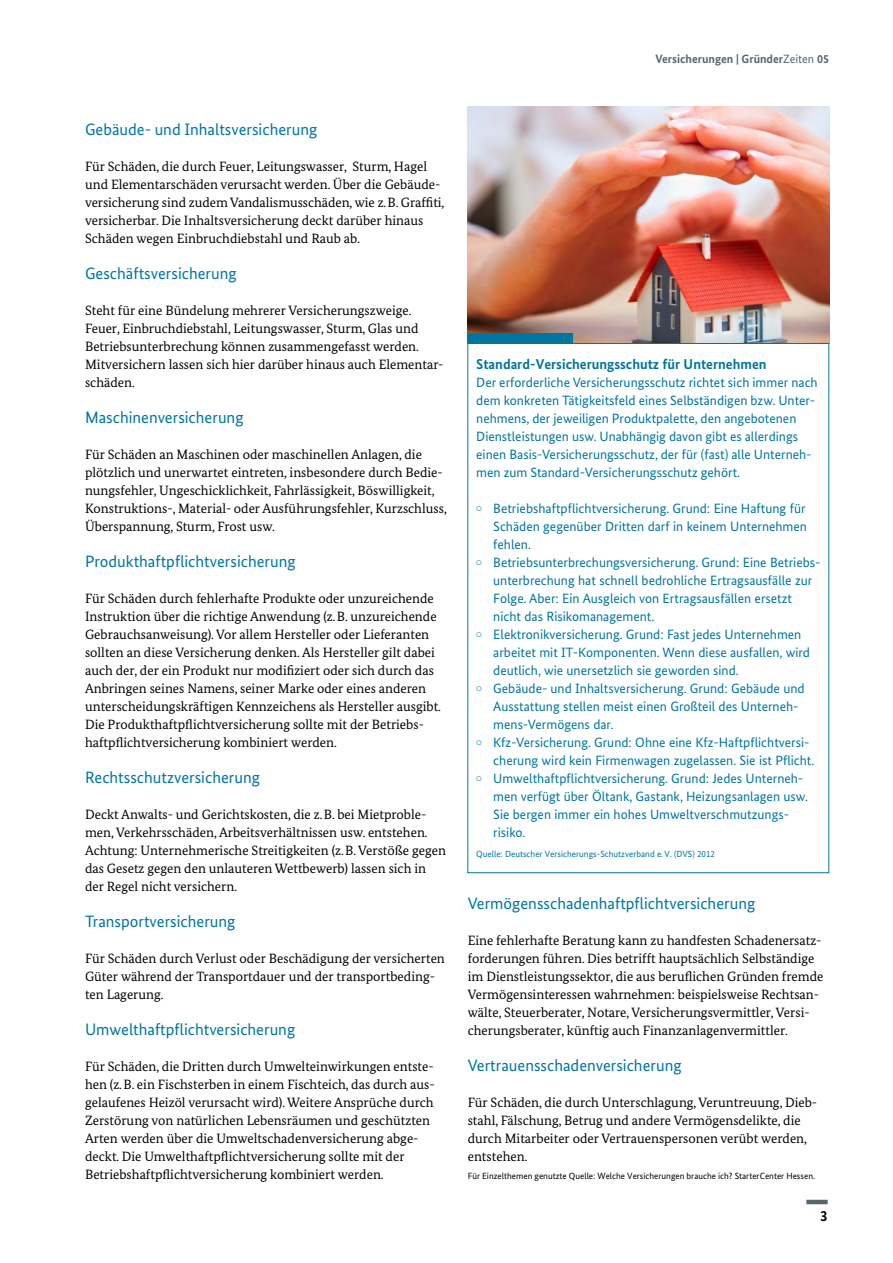
<style>
.page{position:relative;width:893px;height:1263px;background:#fff}
.page>*{position:absolute;margin:0;border:0;box-sizing:border-box;transform-origin:0 0}
.t1{font:16.5px "Bundes Sans";color:#0075a0}
.t2{font:700 15px "Bundes Sans";color:#000}
.t3{font:700 14.25px "Bundes Sans";color:#0075a0}
.t4{font:13.5px/18px "Bundes Serif";color:#000}
.t5{font:13.5px/18px "Bundes Sans";color:#0075a0}
.t6{font:700 12px "Bundes Sans";color:#57666d}
.t7{font:9px "Bundes Sans";color:#000}
.t8{font:9px "Bundes Sans";color:#0075a0}
.s1{font-weight:400}
</style>
<div class="page">
<hr style="left:806px;top:1200px;width:22px;height:4px;background:#57666d">
<img style="left:467px;top:106px;width:362px;height:237px">
<div style="left:467px;top:333px;width:106px;height:10px;background:#0075a0"></div>
<p class="t6" style="left:655px;top:52px;width:175px">Versicherungen | Gründer<span class="s1">Zeiten</span> 05</p>
<p class="t1" style="left:85px;top:119px;width:234px">Gebäude- und Inhaltsversicherung</p>
<p class="t4" style="left:85px;top:157px;width:361px">Für Schäden, die durch Feuer, Leitungswasser, Sturm, Hagel und Elementarschäden verursacht werden. Über die Gebäude&shy;versicherung sind zudem Vandalismusschäden, wie z.B. Graffiti, versicherbar. Die Inhaltsversicherung deckt darüber hinaus Schäden wegen Einbruchdiebstahl und Raub ab.</p>
<h3 class="t1" style="left:85px;top:263px;width:153px">Geschäftsversicherung</h3>
<p class="t4" style="left:85px;top:301px;width:358px">Steht für eine Bündelung mehrerer Versicherungszweige.<br>Feuer, Einbruchdiebstahl, Leitungswasser, Sturm, Glas und Betriebsunterbrechung können zusammengefasst werden.<br>Mitversichern lassen sich hier darüber hinaus auch Elementar&shy;schäden.</p>
<h3 class="t1" style="left:85px;top:407px;width:160px">Maschinenversicherung</h3>
<p class="t4" style="left:85px;top:445px;width:363px">Für Schäden an Maschinen oder maschinellen Anlagen, die plötzlich und unerwartet eintreten, insbesondere durch Bedie&shy;nungsfehler, Ungeschicklichkeit, Fahrlässigkeit, Böswilligkeit, Konstruktions-, Material- oder Ausführungsfehler, Kurzschluss, Überspannung, Sturm, Frost usw.</p>
<h3 class="t1" style="left:85px;top:551px;width:212px">Produkthaftpflichtversicherung</h3>
<p class="t4" style="left:85px;top:589px;width:357px">Für Schäden durch fehlerhafte Produkte oder unzureichende Instruktion über die richtige Anwendung (z.B. unzureichende Gebrauchsanweisung). Vor allem Hersteller oder Lieferanten sollten an diese Versicherung denken. Als Hersteller gilt dabei auch der, der ein Produkt nur modifiziert oder sich durch das Anbringen seines Namens, seiner Marke oder eines anderen unterscheidungskräftigen Kennzeichens als Hersteller ausgibt.<br>Die Produkthaftpflichtversicherung sollte mit der Betriebs&shy;haftpflichtversicherung kombiniert werden.</p>
<h3 class="t1" style="left:85px;top:767px;width:176px">Rechtsschutzversicherung</h3>
<p class="t4" style="left:85px;top:805px;width:362px">Deckt Anwalts- und Gerichtskosten, die z.B. bei Mietproble&shy;men, Verkehrsschäden, Arbeitsverhältnissen usw. entstehen.<br>Achtung: Unternehmerische Streitigkeiten (z.B. Verstöße gegen das Gesetz gegen den unlauteren Wettbewerb) lassen sich in der Regel nicht versichern.</p>
<h3 class="t1" style="left:85px;top:911px;width:152px">Transportversicherung</h3>
<p class="t4" style="left:85px;top:949px;width:361px">Für Schäden durch Verlust oder Beschädigung der versicherten<br>Güter während der Transportdauer und der transportbeding&shy;ten Lagerung.</p>
<h3 class="t1" style="left:85px;top:1019px;width:212px">Umwelthaftpflichtversicherung</h3>
<p class="t4" style="left:85px;top:1057px;width:351px">Für Schäden, die Dritten durch Umwelteinwirkungen entste&shy;hen (z.B. ein Fischsterben in einem Fischteich, das durch aus&shy;gelaufenes Heizöl verursacht wird). Weitere Ansprüche durch Zerstörung von natürlichen Lebensräumen und geschützten Arten werden über die Umweltschadenversicherung abge&shy;deckt. Die Umwelthaftpflichtversicherung sollte mit der Betriebshaftpflichtversicherung kombiniert werden.</p>
<h4 class="t3" style="left:476px;top:355px;width:292px">Standard-Versicherungsschutz für Unternehmen</h4>
<p class="t5" style="left:476px;top:373px;width:343px">Der erforderliche Versicherungsschutz richtet sich immer nach dem konkreten Tätigkeitsfeld eines Selbständigen bzw. Unter&shy;nehmens, der jeweiligen Produktpalette, den angebotenen Dienstleistungen usw. Unabhängig davon gibt es allerdings einen Basis-Versicherungsschutz, der für (fast) alle Unterneh&shy;men zum Standard-Versicherungsschutz gehört.</p>
<p class="t5" style="left:493px;top:499px;width:315px;text-align:justify;text-indent:-17px"><sup>•</sup> Betriebshaftpflichtversicherung. Grund: Eine Haftung für Schäden gegenüber Dritten darf in keinem Unternehmen fehlen.</p>
<p class="t5" style="left:493px;top:553px;width:329px;text-indent:-17px"><sup>•</sup> Betriebsunterbrechungsversicherung. Grund: Eine Betriebs&shy;unterbrechung hat schnell bedrohliche Ertragsausfälle zur Folge. Aber: Ein Ausgleich von Ertragsausfällen ersetzt nicht das Risikomanagement.</p>
<p class="t5" style="left:493px;top:625px;width:318px;text-indent:-17px"><sup>•</sup> Elektronikversicherung. Grund: Fast jedes Unternehmen arbeitet mit IT-Komponenten. Wenn diese ausfallen, wird deutlich, wie unersetzlich sie geworden sind.</p>
<p class="t5" style="left:493px;top:679px;width:313px;text-indent:-17px"><sup>•</sup> Gebäude- und Inhaltsversicherung. Grund: Gebäude und<br>Ausstattung stellen meist einen Großteil des Unterneh&shy;mens-Vermögens dar.</p>
<p class="t5" style="left:493px;top:733px;width:323px;text-indent:-17px"><sup>•</sup> Kfz-Versicherung. Grund: Ohne eine Kfz-Haftpflichtversi&shy;cherung wird kein Firmenwagen zugelassen. Sie ist Pflicht.</p>
<p class="t5" style="left:493px;top:769px;width:316px;text-indent:-17px"><sup>•</sup> Umwelthaftpflichtversicherung. Grund: Jedes Unterneh&shy;men verfügt über Öltank, Gastank, Heizungsanlagen usw.<br>Sie bergen immer ein hohes Umweltverschmutzungs&shy;risiko.</p>
<p class="t8" style="left:476px;top:848px;width:240px">Quelle: Deutscher Versicherungs-Schutzverband e.V. (DVS) 2012</p>
<p class="t1" style="left:468px;top:893px;width:289px">Vermögensschadenhaftpflichtversicherung</p>
<p class="t4" style="left:468px;top:931px;width:357px">Eine fehlerhafte Beratung kann zu handfesten Schadenersatz&shy;forderungen führen. Dies betrifft hauptsächlich Selbständige im Dienstleistungssektor, die aus beruflichen Gründen fremde Vermögensinteressen wahrnehmen: beispielsweise Rechtsan&shy;wälte, Steuerberater, Notare, Versicherungsvermittler, Versi&shy;cherungsberater, künftig auch Finanzanlagenvermittler.</p>
<h3 class="t1" style="left:468px;top:1055px;width:215px">Vertrauensschadenversicherung</h3>
<p class="t4" style="left:468px;top:1093px;width:351px">Für Schäden, die durch Unterschlagung, Veruntreuung, Dieb&shy;stahl, Fälschung, Betrug und andere Vermögensdelikte, die durch Mitarbeiter oder Vertrauenspersonen verübt werden, entstehen.</p>
<p class="t7" style="left:468px;top:1170px;width:349px">Für Einzelthemen genutzte Quelle: Welche Versicherungen brauche ich? StarterCenter Hessen.</p>
<p class="t2" style="left:820px;top:1207px;width:9px">3</p>
</div>
